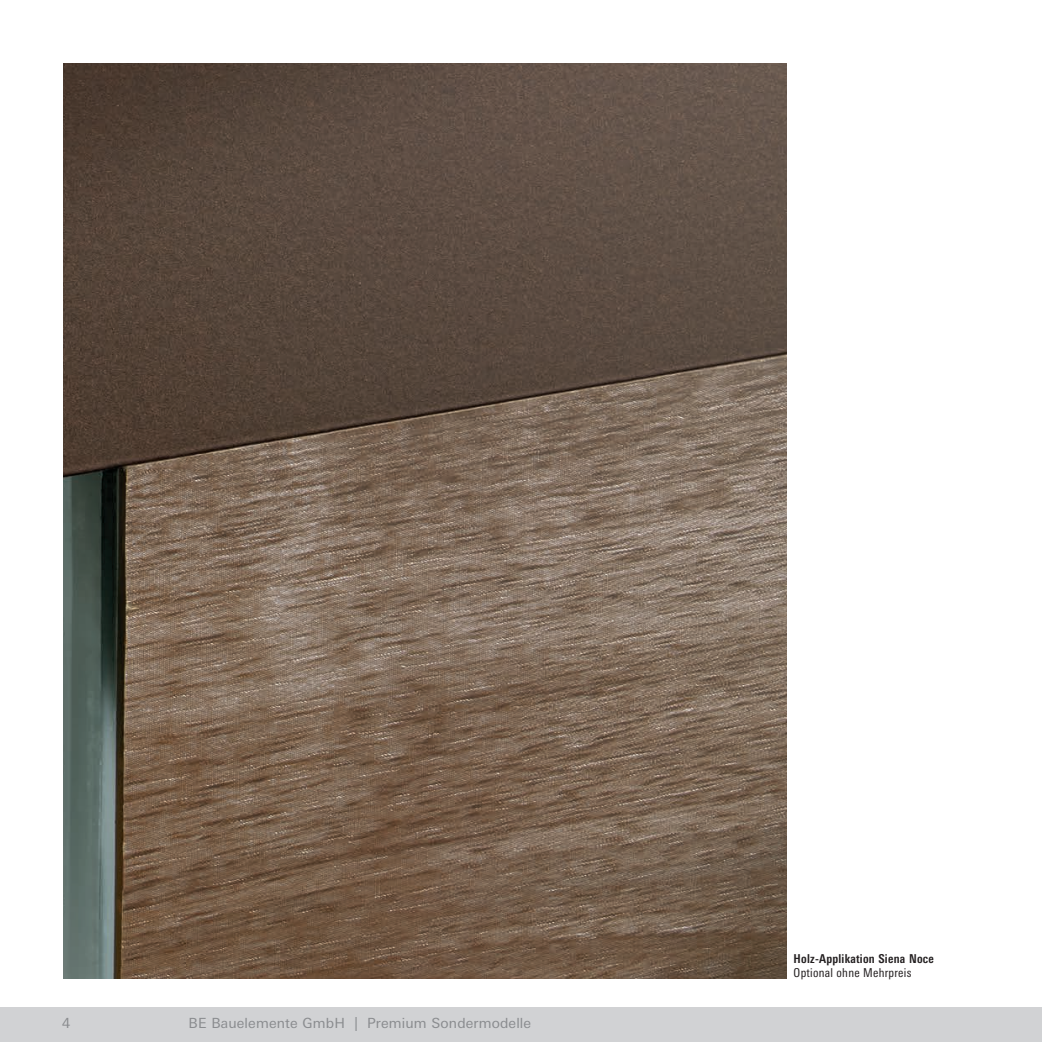
<style>
.page{position:relative;width:1042px;height:1042px;background:#fff}
.page>*{position:absolute;margin:0;border:0;box-sizing:border-box;transform-origin:0 0}
.t1{font:14px "LT Univers Basic";letter-spacing:.01em;color:#8a8c8f}
.BU_Head_D{font:700 condensed 12.25px "LT Univers";letter-spacing:.02em;color:#231f20}
.BU_D{font:condensed 12.25px "LT Univers";letter-spacing:.02em;color:#231f20}
</style>
<div class="page">
<div style="left:0;top:1007px;width:1042px;height:35px;background:#d1d2d4"></div>
<img style="left:63px;top:63px;width:723px;height:916px">
<p class="t1" style="left:62px;top:1015px;width:10px">4</p>
<p class="t1" style="left:189px;top:1015px;width:344px">BE Bauelemente GmbH | Premium Sondermodelle</p>
<p class="BU_Head_D" style="left:793px;top:951px;width:142px">Holz-Applikation Siena Noce</p>
<p class="BU_D" style="left:793px;top:965px;width:119px">Optional ohne Mehrpreis</p>
</div>
